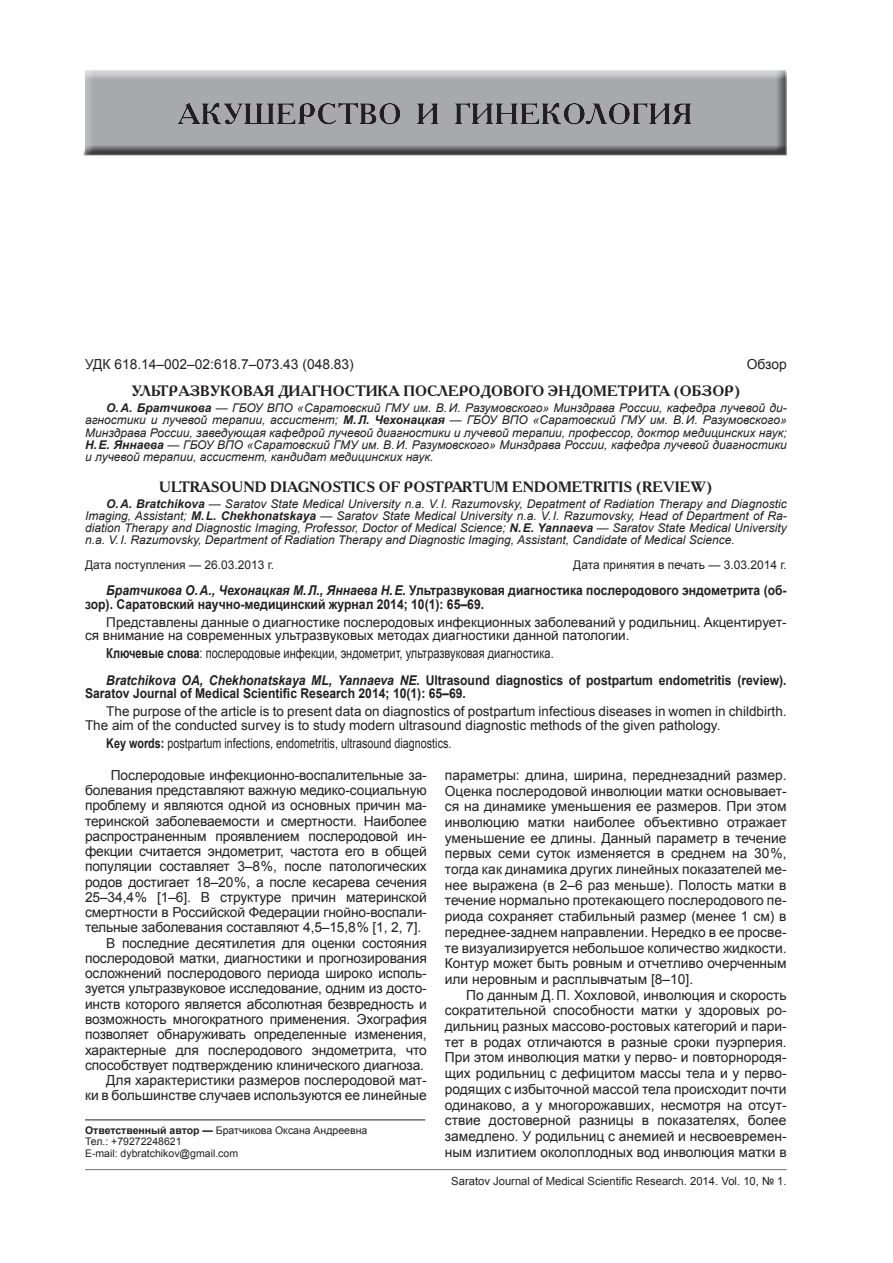
<style>
.page{position:relative;width:893px;height:1263px;background:#fff}
.page>*{position:absolute;margin:0;border:0;box-sizing:border-box;transform-origin:0 0}
.t1{font:700 15px "Academy C";color:#231f20}
.t2{font:13.8px/15.8px "Arial";letter-spacing:-.01em;color:#231f20;text-align:justify}
.t3{font:13.8px "Arial";letter-spacing:-.01em;color:#231f20;scale:.8 1}
.t4{font:13.5px/13.6px "Arial";color:#231f20}
.t5{font:700 13.5px/13.6px "Arial";color:#231f20;scale:.9 1}
.t6{font:13.5px "Arial";color:#231f20;scale:.8 1}
.t7{font:italic 12px/12.1px "Arial";color:#231f20;text-align:justify}
.t8{font:12px "Arial";color:#231f20}
.t9{font:11.25px "Arial";color:#231f20}
.t10{font:10.5px/11.6px "Arial";color:#231f20}
.s1{font-weight:700}
.s2{font-style:italic}
</style>
<div class="page">
<hr style="left:85px;top:1169px;width:702px;height:1px;background:#808285">
<div style="left:83px;top:69px;width:705px;height:86px;background:#231f20;opacity:.75"></div>
<hr style="left:85px;top:1120px;width:340px;height:1px;background:#231f20">
<p class="t2" style="left:85px;top:357px;width:270px">УДК 618.14–002–02:618.7–073.43 (048.83)</p>
<p class="t2" style="left:747px;top:357px;width:41px">Обзор</p>
<p class="t1" style="left:131px;top:381px;width:20px">УЛЬТРАЗВ</p>
<p class="t1" style="left:210px;top:381px;width:23px">УКОВА</p>
<p class="t1" style="left:264px;top:381px;width:26px">Я ДИАГНО</p>
<p class="t1" style="left:345px;top:381px;width:23px">СТИКА</p>
<p class="t1" style="left:403px;top:381px;width:46px">ПОСЛЕРОДОВОГО</p>
<p class="t1" style="left:548px;top:381px;width:23px">ЭНДОМЕТРИТА</p>
<p class="t1" style="left:674px;top:381px;width:18px">(ОБЗОР</p>
<p class="t1" style="left:734px;top:381px;width:8px">)</p>
<p class="t7" style="left:85px;top:402px;width:703px;text-indent:21px"><span class="s1">О.А. Братчикова</span> — ГБОУ ВПО «Саратовский ГМУ им. В.И. Разумовского» Минздрава России, кафедра лучевой ди&shy;агностики и лучевой терапии, ассистент; <span class="s1">М.Л. Чехонацкая</span> — ГБОУ ВПО «Саратовский ГМУ им. В.И. Разумовского» Минздрава России, заведующая кафедрой лучевой диагностики и лучевой терапии, профессор, доктор медицинских наук; <span class="s1">Н.Е. Яннаева</span> — ГБОУ ВПО «Саратовский ГМУ им. В.И. Разумовского» Минздрава России, кафедра лучевой диагностики и лучевой терапии, ассистент, кандидат медицинских наук.</p>
<p class="t1" style="left:159px;top:476px;width:555px">ULTRASOUND DIAGNOSTICS OF POSTPARTUM ENDOMETRITIS (REVIEW)</p>
<p class="t7" style="left:85px;top:498px;width:703px;text-indent:21px"><span class="s1">O.A. Bratchikova</span> — Saratov State Medical University n.a. V.I. Razumovsky, Depatment of Radiation Therapy and Diagnostic Imaging, Assistant; <span class="s1">M.L. Chekhonatskaya</span> — Saratov State Medical University n.a. V.I. Razumovsky, Head of Department of Ra&shy;diation Therapy and Diagnostic Imaging, Professor, Doctor of Medical Science; <span class="s1">N.E. Yannaeva</span> — Saratov State Medical University n.a. V.I. Razumovsky, Department of Radiation Therapy and Diagnostic Imaging, Assistant, Candidate of Medical Science.</p>
<p class="t8" style="left:85px;top:557px;width:191px">Дата поступления — 26.03.2013 г.</p>
<p class="t8" style="left:573px;top:557px;width:215px">Дата принятия в печать — 3.03.2014 г.</p>
<p class="t5" style="left:85px;top:584px;width:781px;text-indent:21px"><span class="s2">Братчикова О.А., Чехонацкая М.Л., Яннаева Н.Е.</span> Ультразвуковая диагностика послеродового эндометрита (об&shy;зор). Саратовский научно-медицинский журнал 2014; 10(1): 65–69.</p>
<p class="t4" style="left:85px;top:615px;width:703px;text-indent:21px">Представлены данные о диагностике послеродовых инфекционных заболеваний у родильниц. Акцентирует&shy;ся внимание на современных ультразвуковых методах диагностики данной патологии.</p>
<p class="t3" style="left:106px;top:644px;width:561px"><span class="s1">Ключевые слова</span>: послеродовые инфекции, эндометрит, ультразвуковая диагностика.</p>
<p class="t5" style="left:85px;top:673px;width:781px;text-indent:21px"><span class="s2">Bratchikova OA, Chekhonatskaya ML, Yannaeva NE.</span> Ultrasound diagnostics of postpartum endometritis (review).<br>Saratov Journal of Medical Scientific Research 2014; 10(1): 65–69.</p>
<p class="t4" style="left:85px;top:705px;width:703px;text-indent:21px">The purpose of the article is to present data on diagnostics of postpartum infectious diseases in women in childbirth.<br>The aim of the conducted survey is to study modern ultrasound diagnostic methods of the given pathology.</p>
<p class="t6" style="left:106px;top:734px;width:433px"><span class="s1">Key words:</span> postpartum infections, endometritis, ultrasound diagnostics.</p>
<p class="t2" style="left:106px;top:767px;width:322px"><sup>1</sup>Послеродовые инфекционно-воспалительные за-</p>
<p class="t2" style="left:85px;top:782px;width:343px">болевания представляют важную медико-социальную</p>
<p class="t2" style="left:85px;top:798px;width:343px">проблему и являются одной из основных причин ма-</p>
<p class="t2" style="left:85px;top:813px;width:343px">теринской заболеваемости и смертности. Наиболее</p>
<p class="t2" style="left:85px;top:828px;width:343px">распространенным проявлением послеродовой ин-</p>
<p class="t2" style="left:85px;top:843px;width:343px">фекции считается эндометрит, частота его в общей</p>
<p class="t2" style="left:85px;top:859px;width:343px">популяции составляет 3–8 %, после патологических</p>
<p class="t2" style="left:85px;top:874px;width:343px">родов достигает 18–20 %, а после кесарева сечения</p>
<p class="t2" style="left:85px;top:889px;width:343px">25–34,4 % [1–6]. В структуре причин материнской</p>
<p class="t2" style="left:85px;top:905px;width:343px">смертности в Российской Федерации гнойно-воспали-</p>
<p class="t2" style="left:85px;top:920px;width:338px">тельные заболевания составляют 4,5–15,8 % [1, 2, 7].</p>
<p class="t2" style="left:106px;top:935px;width:322px">В последние десятилетия для оценки состояния</p>
<p class="t2" style="left:85px;top:950px;width:343px">послеродовой матки, диагностики и прогнозирования</p>
<p class="t2" style="left:85px;top:966px;width:343px">осложнений послеродового периода широко исполь-</p>
<p class="t2" style="left:85px;top:981px;width:343px">зуется ультразвуковое исследование, одним из досто-</p>
<p class="t2" style="left:85px;top:996px;width:343px">инств которого является абсолютная безвредность и</p>
<p class="t2" style="left:85px;top:1011px;width:343px">возможность многократного применения. Эхография</p>
<p class="t2" style="left:85px;top:1027px;width:343px">позволяет обнаруживать определенные изменения,</p>
<p class="t2" style="left:85px;top:1042px;width:343px">характерные для послеродового эндометрита, что</p>
<p class="t2" style="left:85px;top:1057px;width:341px">способствует подтверждению клинического диагноза.</p>
<p class="t2" style="left:106px;top:1072px;width:322px">Для характеристики размеров послеродовой мат-</p>
<p class="t2" style="left:85px;top:1088px;width:343px">ки в большинстве случаев используются ее линейные</p>
<p class="t10" style="left:85px;top:1124px;width:284px"><span class="s1">Ответственный автор —</span> Братчикова Оксана Андреевна<br>Тел.: +79272248621<br>E-mail: dybratchikov@gmail.com</p>
<p class="t2" style="left:445px;top:767px;width:343px">параметры: длина, ширина, переднезадний размер.<br>Оценка послеродовой инволюции матки основывает&shy;ся на динамике уменьшения ее размеров. При этом инволюцию матки наиболее объективно отражает уменьшение ее длины. Данный параметр в течение первых семи суток изменяется в среднем на 30 %, тогда как динамика других линейных показателей ме&shy;нее выражена (в 2–6 раз меньше). Полость матки в течение нормально протекающего послеродового пе&shy;риода сохраняет стабильный размер (менее 1 см) в переднее-заднем направлении. Нередко в ее просве&shy;те визуализируется небольшое количество жидкости.<br>Контур может быть ровным и отчетливо очерченным или неровным и расплывчатым [8–10].</p>
<p class="t2" style="left:445px;top:987px;width:343px;text-indent:21px">По данным Д.П. Хохловой, инволюция и скорость сократительной способности матки у здоровых ро&shy;дильниц разных массово-ростовых категорий и пари&shy;тет в родах отличаются в разные сроки пуэрперия.<br>При этом инволюция матки у перво- и повторнородя&shy;щих родильниц с дефицитом массы тела и у перво&shy;родящих с избыточной массой тела происходит почти одинаково, а у многорожавших, несмотря на отсут&shy;ствие достоверной разницы в показателях, более замедлено. У родильниц с анемией и несвоевремен&shy;ным излитием околоплодных вод инволюция матки в</p>
<p class="t9" style="left:451px;top:1174px;width:337px">Saratov Journal of Medical Scientific Research. 2014. Vol. 10, № 1.</p>
</div>
